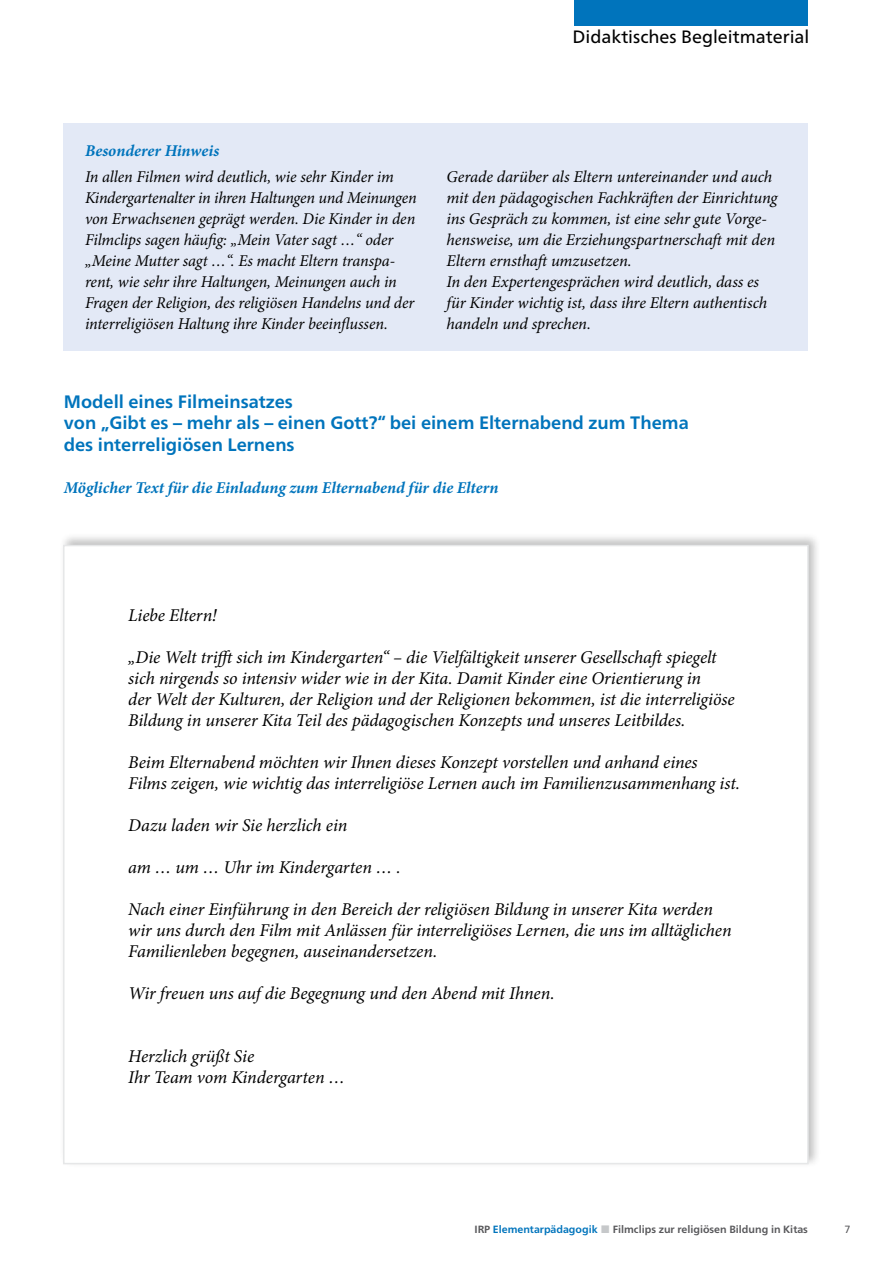
<style>
.page{position:relative;width:893px;height:1263px;background:#fff}
.page>*{position:absolute;margin:0;border:0;box-sizing:border-box;transform-origin:0 0}
.t1{font:italic 18px/21px "Minion Pro";letter-spacing:-.005em;color:#000}
.t2{font:700 18px/21.6px "Frutiger Neue LT Pro";color:#0074bc}
.t3{font:17.85px "Frutiger Neue LT Pro";color:#000}
.t4{font:italic 16.5px/21px "Minion Pro";letter-spacing:-.01em;color:#000}
.t5{font:italic 700 16.5px "Minion Pro";letter-spacing:-.005em;color:#0074bc}
.t6{font:700 10.5px "Frutiger Neue LT Pro";color:#58585b}
.t7{font:10.5px "Frutiger Neue LT Pro";color:#58585b}
.s1{color:#0074bc}
.s2{color:#c6c8ca}
</style>
<div class="page">
<div style="left:574px;top:0;width:234px;height:26px;background:#0074bc"></div>
<div style="left:64px;top:123px;width:744px;height:228px;background:#e3e9f6"></div>
<div style="left:59px;top:532px;width:762px;height:636px;background:#000;opacity:.25"></div>
<div style="left:64px;top:545px;width:744px;height:618px;background:#fff"></div>
<p class="t3" style="left:573px;top:25px;width:238px">Didaktisches Begleitmaterial</p>
<p class="t5" style="left:85px;top:139px;width:136px">Besonderer Hinweis</p>
<p class="t4" style="left:85px;top:166px;width:333px">In allen Filmen wird deutlich, wie sehr Kinder im Kindergartenalter in ihren Haltungen und Meinungen von Erwachsenen geprägt werden. Die Kinder in den Filmclips sagen häufig: „Mein Vater sagt …“ oder „Meine Mutter sagt …“. Es macht Eltern transpa&shy;rent, wie sehr ihre Haltungen, Meinungen auch in Fragen der Religion, des religiösen Handelns und der interreligiösen Haltung ihre Kinder beeinflussen.</p>
<p class="t4" style="left:446px;top:166px;width:333px">Gerade darüber als Eltern untereinander und auch mit den pädagogischen Fachkräften der Einrichtung ins Gespräch zu kommen, ist eine sehr gute Vorge&shy;hensweise, um die Erziehungspartnerschaft mit den Eltern ernsthaft umzusetzen.<br>In den Expertengesprächen wird deutlich, dass es für Kinder wichtig ist, dass ihre Eltern authentisch handeln und sprechen.</p>
<p class="t2" style="left:64px;top:390px;width:626px">Modell eines Filmeinsatzes<br>von „Gibt es – mehr als – einen Gott?“ bei einem Elternabend zum Thema des interreligiösen Lernens</p>
<p class="t5" style="left:64px;top:476px;width:436px">Möglicher Text für die Einladung zum Elternabend für die Eltern</p>
<p class="t1" style="left:128px;top:605px;width:90px">Liebe Eltern!</p>
<p class="t1" style="left:128px;top:647px;width:608px">„Die Welt trifft sich im Kindergarten“ – die Vielfältigkeit unserer Gesellschaft spiegelt sich nirgends so intensiv wider wie in der Kita. Damit Kinder eine Orientierung in<br>der Welt der Kulturen, der Religion und der Religionen bekommen, ist die interreligiöse Bildung in unserer Kita Teil des pädagogischen Konzepts und unseres Leitbildes.</p>
<p class="t1" style="left:128px;top:752px;width:613px">Beim Elternabend möchten wir Ihnen dieses Konzept vorstellen und anhand eines<br>Films zeigen, wie wichtig das interreligiöse Lernen auch im Familienzusammenhang ist.</p>
<p class="t1" style="left:128px;top:815px;width:220px">Dazu laden wir Sie herzlich ein</p>
<p class="t1" style="left:128px;top:857px;width:274px">am … um … Uhr im Kindergarten … .</p>
<p class="t1" style="left:128px;top:899px;width:605px">Nach einer Einführung in den Bereich der religiösen Bildung in unserer Kita werden wir uns durch den Film mit Anlässen für interreligiöses Lernen, die uns im alltäglichen<br>Familienleben begegnen, auseinandersetzen.</p>
<p class="t1" style="left:128px;top:983px;width:428px">Wir freuen uns auf die Begegnung und den Abend mit Ihnen.</p>
<p class="t1" style="left:128px;top:1046px;width:218px">Herzlich grüßt Sie<br>Ihr Team vom Kindergarten …</p>
<p class="t6" style="left:474px;top:1223px;width:335px">IRP <span class="s1">Elementarpädagogik</span> <span class="s2">■</span> Filmclips zur religiösen Bildung in Kitas</p>
<p class="t7" style="left:844px;top:1223px;width:8px">7</p>
</div>
